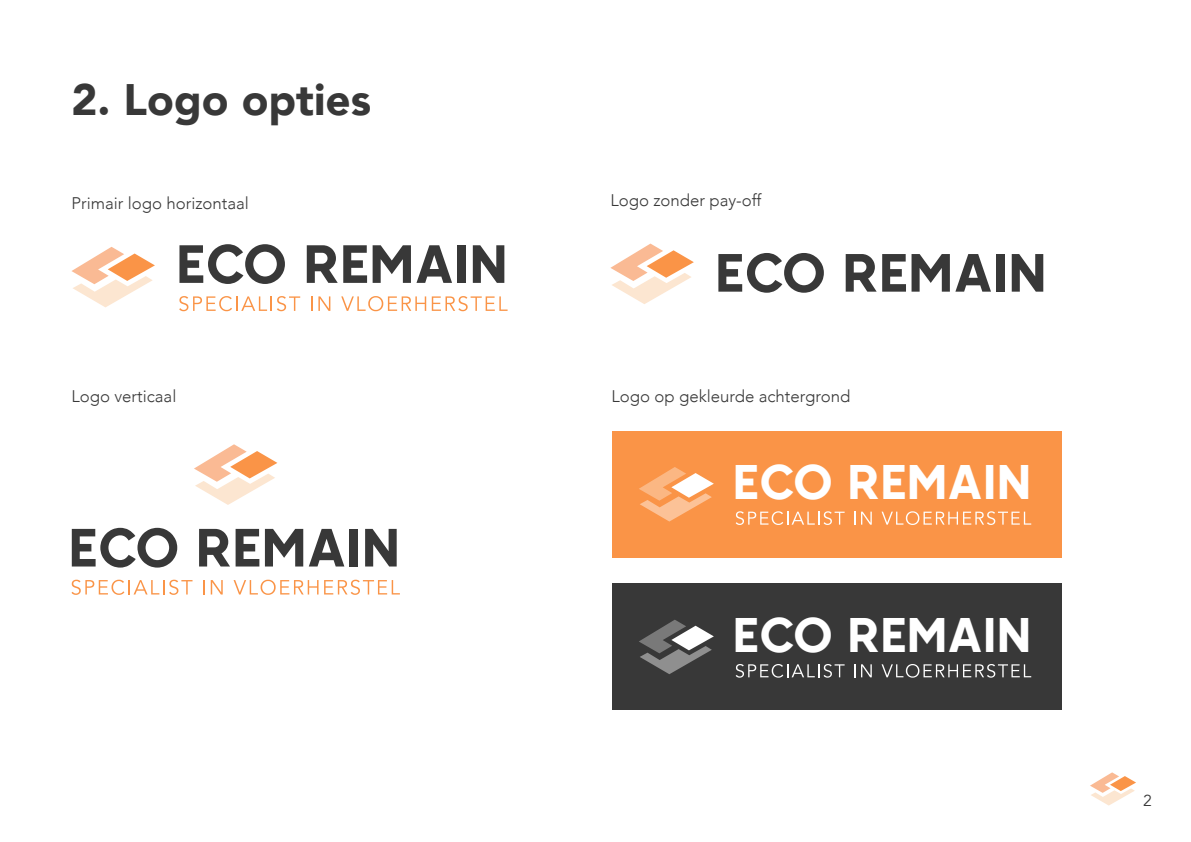
<style>
.page{position:relative;width:1191px;height:842px;background:#fff}
.page>*{position:absolute;margin:0;border:0;box-sizing:border-box;transform-origin:0 0}
.t1{font:53.7px "Retroica";color:#383838}
.t2{font:48.4px "Retroica";color:#fff}
.t3{font:900 44px "Avenir";color:#383838}
.t4{font:300 16.8px "Avenir";color:#383838}
.t5{font:15.8px "Avenir";color:#383838}
</style>
<div class="page">
<svg style="left:71px;top:247px;width:84px;height:60px"></svg>
<svg style="left:179px;top:296px;width:121px;height:15px"></svg>
<svg style="left:311px;top:296px;width:19px;height:15px"></svg>
<svg style="left:341px;top:296px;width:85px;height:15px"></svg>
<svg style="left:432px;top:296px;width:75px;height:15px"></svg>
<svg style="left:610px;top:244px;width:84px;height:60px"></svg>
<svg style="left:194px;top:444px;width:83px;height:61px"></svg>
<svg style="left:71px;top:580px;width:121px;height:15px"></svg>
<svg style="left:204px;top:580px;width:1px;height:14px"></svg>
<svg style="left:211px;top:580px;width:12px;height:14px"></svg>
<svg style="left:233px;top:580px;width:85px;height:15px"></svg>
<svg style="left:324px;top:580px;width:76px;height:15px"></svg>
<div style="left:612px;top:431px;width:449px;height:126px;background:#fa9447"></div>
<svg style="left:639px;top:467px;width:75px;height:54px"></svg>
<svg style="left:735px;top:511px;width:109px;height:14px"></svg>
<svg style="left:854px;top:512px;width:17px;height:13px"></svg>
<svg style="left:881px;top:511px;width:150px;height:14px"></svg>
<div style="left:612px;top:584px;width:449px;height:126px;background:#383838"></div>
<svg style="left:639px;top:620px;width:75px;height:54px"></svg>
<svg style="left:735px;top:664px;width:109px;height:14px"></svg>
<svg style="left:854px;top:664px;width:17px;height:13px"></svg>
<svg style="left:881px;top:664px;width:150px;height:14px"></svg>
<svg style="left:1090px;top:772px;width:46px;height:33px"></svg>
<p class="t3" style="left:71px;top:62px;width:301px">2. Logo opties</p>
<p class="t4" style="left:71px;top:193px;width:179px">Primair logo horizontaal</p>
<h1 class="t1" style="left:176px;top:243px;width:333px">ECO REMAIN</h1>
<p class="t4" style="left:71px;top:387px;width:106px">Logo verticaal</p>
<h1 class="t1" style="left:68px;top:527px;width:333px">ECO REMAIN</h1>
<p class="t4" style="left:610px;top:190px;width:153px">Logo zonder pay-off</p>
<h1 class="t1" style="left:714px;top:252px;width:333px">ECO REMAIN</h1>
<p class="t4" style="left:611px;top:387px;width:240px">Logo op gekleurde achtergrond</p>
<h2 class="t2" style="left:732px;top:464px;width:300px">ECO REMAIN</h2>
<h2 class="t2" style="left:732px;top:616px;width:300px">ECO REMAIN</h2>
<p class="t5" style="left:1143px;top:792px;width:10px">2</p>
</div>
